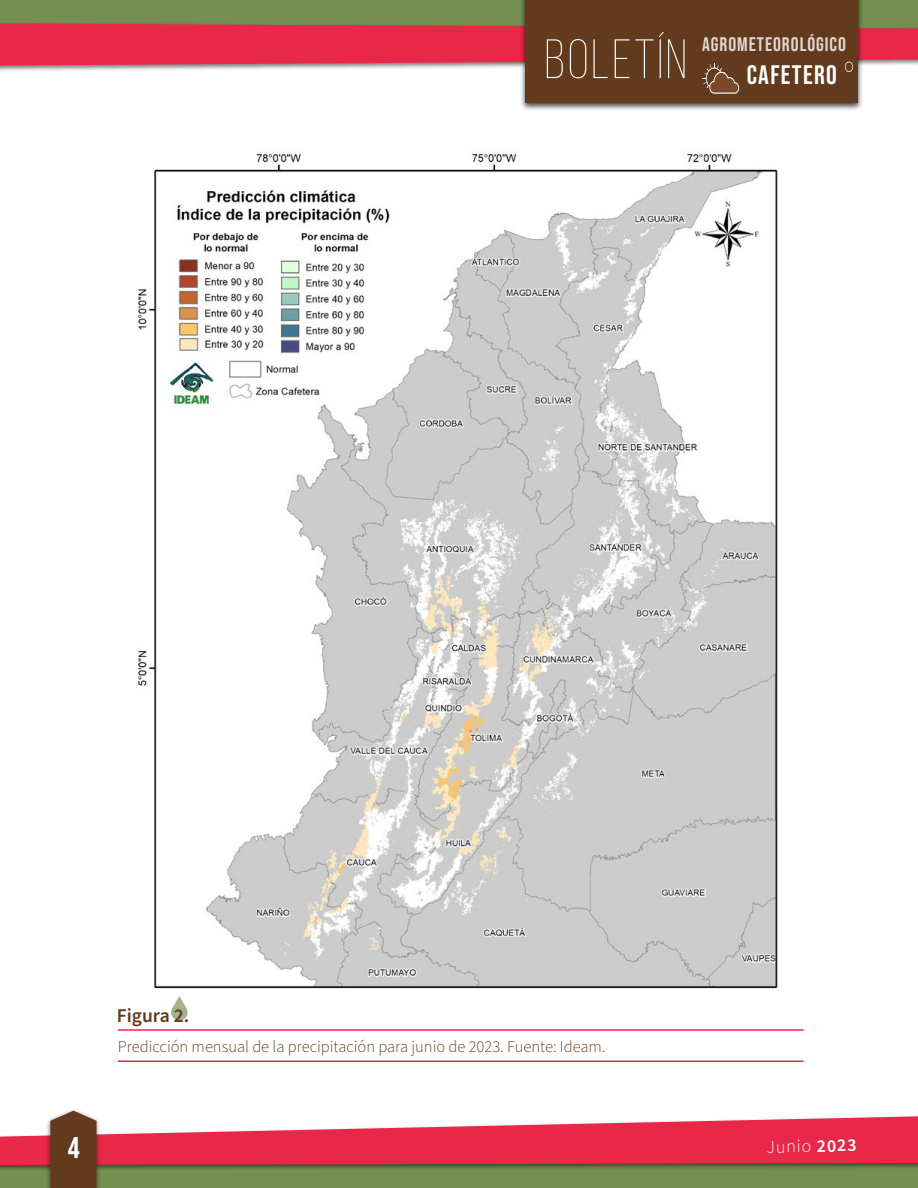
<style>
.page{position:relative;width:918px;height:1188px;background:#fff}
.page>*{position:absolute;margin:0;border:0;box-sizing:border-box;transform-origin:0 0}
.t1{font:300 55.35px "Bebas Neue";letter-spacing:.05em;color:#fff}
.t2{font:30px "Bebas Neue";color:#fff}
.t3{font:26.85px "Bebas Neue";letter-spacing:.05em;color:#fff}
.t4{font:19.65px "Bebas Neue";letter-spacing:.05em;color:#fff}
.t5{font:600 19.5px "Source Sans Pro";color:#623a1d}
.t6{font:300 18px "Source Sans Pro";color:#fff}
.t7{font:300 16.5px "Source Sans Pro";color:#623a1d}
.s1{font-weight:600}
</style>
<div class="page">
<div style="left:0;top:1143px;width:918px;height:45px;background:#758f50"></div>
<div style="left:0;top:0;width:918px;height:55px;background:#758f50"></div>
<div style="left:0;top:1114px;width:918px;height:57px;background:#000;opacity:.5"></div>
<svg style="left:0;top:1116px;width:918px;height:49px;fill:#e92849"></svg>
<div style="left:520px;top:0;width:343px;height:111px;background:#000;opacity:.75"></div>
<div style="left:526px;top:0;width:332px;height:103px;background:#623a1d"></div>
<svg style="left:0;top:23px;width:918px;height:71px"></svg>
<div style="left:46px;top:1107px;width:55px;height:81px;background:#000;opacity:.5"></div>
<svg style="left:50px;top:1111px;width:47px;height:77px;background:#6b462b"></svg>
<img style="left:137px;top:150px;width:641px;height:839px">
<svg style="left:171px;top:996px;width:17px;height:25px"></svg>
<hr style="left:118px;top:1029px;width:686px;height:2px;background:#e92849">
<hr style="left:118px;top:1061px;width:686px;height:1px;background:#e92849">
<h1 class="t1" style="left:545px;top:30px;width:144px">BOLETÍN</h1>
<p class="t4" style="left:702px;top:33px;width:145px">AGROMETEOROLÓGICO</p>
<h3 class="t3" style="left:747px;top:60px;width:92px">CAFETERO</h3>
<p class="t5" style="left:117px;top:1002px;width:74px">Figura 2.</p>
<p class="t7" style="left:118px;top:1036px;width:489px">Predicción mensual de la precipitación para junio de 2023. Fuente: Ideam.</p>
<h2 class="t2" style="left:68px;top:1131px;width:13px">4</h2>
<p class="t6" style="left:767px;top:1135px;width:91px;rotate:-1deg">Junio <span class="s1">2023</span></p>
</div>
